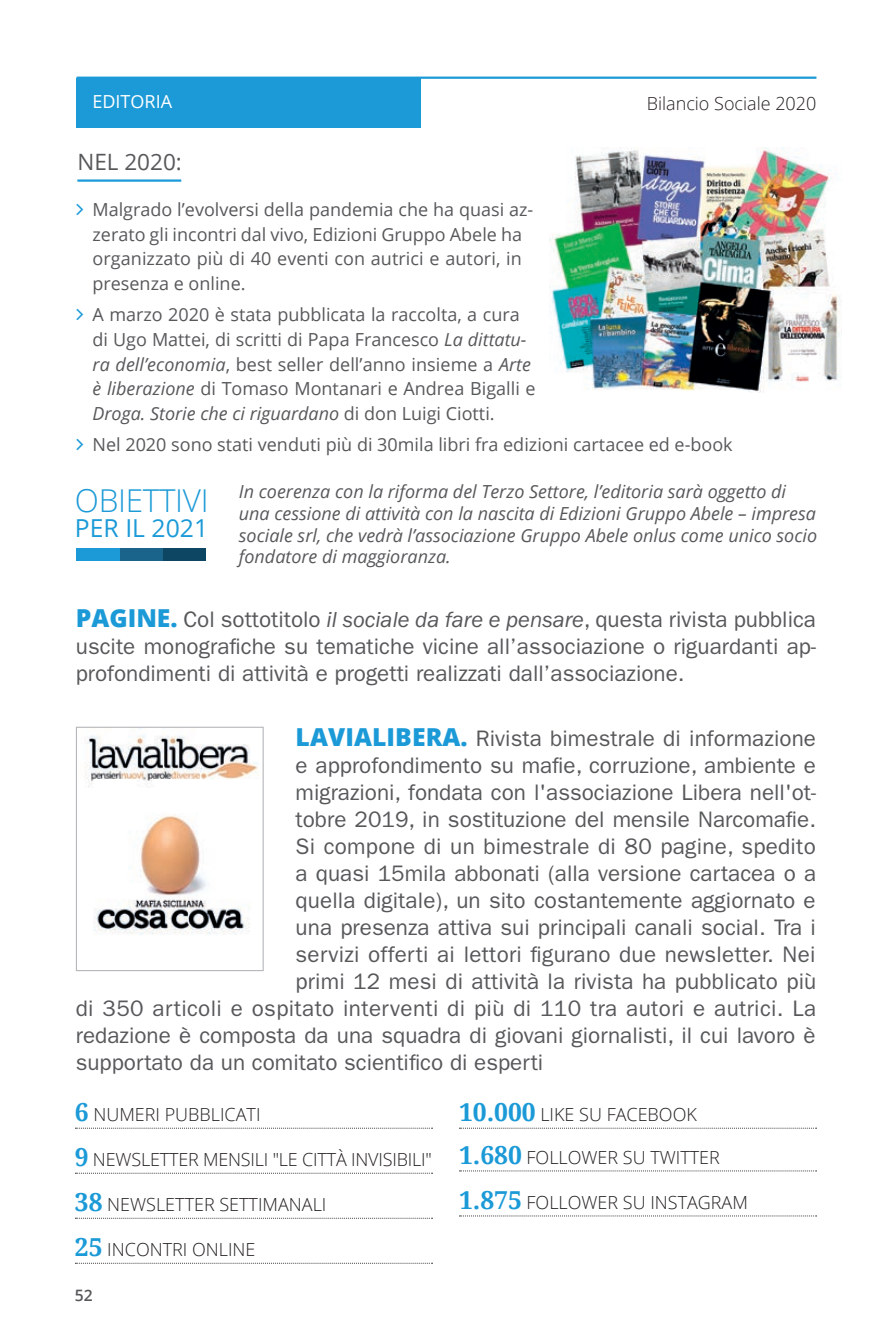
<style>
.page{position:relative;width:893px;height:1340px;background:#fff}
.page>*{position:absolute;margin:0;border:0;box-sizing:border-box;transform-origin:0 0}
.t1{font:300 31.5px "Open Sans";letter-spacing:-.01em;color:#1b9ad7}
.t2{font:24.75px "Open Sans";color:#1b9ad7}
.t3{font:22.5px/27px "ITC Franklin Gothic Std";color:#57585a;text-align:justify}
.t4{font:22.5px "Open Sans";color:#57585a}
.t5{font:18px/24.8px "Open Sans";color:#57585a}
.t6{font:italic 18px/21.6px "Open Sans";color:#57585a}
.NUMERI_S_P{font:300 18px "Open Sans";color:#231f20}
.t7{font:18px "Open Sans";color:#fff}
.t8{font:600 15.75px "Open Sans";color:#57585a}
.s1{font-style:italic}
.s2{font-family:"Open Sans";font-weight:800;font-size:24.75px;color:#1b9ad7}
.s3{font-family:"Droid Serif";font-weight:700;font-size:24.75px;color:#1b9ad7}
</style>
<div class="page">
<img style="left:549px;top:148px;width:293px;height:245px">
<hr style="left:77px;top:77px;width:739px;height:2px;background:#1b9ad7">
<div style="left:77px;top:78px;width:344px;height:50px;background:#1b9ad7"></div>
<hr style="left:77px;top:179px;width:104px;height:3px;background:#1b9ad7">
<div style="left:77px;top:548px;width:43px;height:13px;background:#1b9ad7"></div>
<div style="left:120px;top:548px;width:43px;height:13px;background:#1a648b"></div>
<div style="left:163px;top:548px;width:43px;height:13px;background:#0c4663"></div>
<svg style="left:75px;top:1127px;width:358px;height:1px"></svg>
<svg style="left:75px;top:1172px;width:358px;height:1px"></svg>
<svg style="left:75px;top:1217px;width:358px;height:1px"></svg>
<svg style="left:75px;top:1262px;width:358px;height:1px"></svg>
<svg style="left:459px;top:1127px;width:358px;height:1px"></svg>
<svg style="left:459px;top:1170px;width:358px;height:1px"></svg>
<svg style="left:459px;top:1215px;width:358px;height:1px"></svg>
<img style="left:85px;top:728px;width:173px;height:207px">
<div style="left:76px;top:726px;width:188px;height:245px;border:1px solid #b6b7bb"></div>
<p class="t7" style="left:92px;top:89px;width:81px">EDITORIA</p>
<p class="NUMERI_S_P" style="left:647px;top:91px;width:171px">Bilancio Sociale 2020</p>
<p class="t4" style="left:77px;top:147px;width:106px">NEL 2020:</p>
<p class="t5" style="left:92px;top:196px;width:442px">Malgrado l’evolversi della pandemia che ha quasi az&shy;zerato gli incontri dal vivo, Edizioni Gruppo Abele ha organizzato più di 40 eventi con autrici e autori, in presenza e online.</p>
<p class="t5" style="left:92px;top:302px;width:445px">A marzo 2020 è stata pubblicata la raccolta, a cura di Ugo Mattei, di scritti di Papa Francesco <span class="s1">La dittatu&shy;ra dell’economia</span>, best seller dell’anno insieme a <span class="s1">Arte è liberazione</span> di Tomaso Montanari e Andrea Bigalli e <span class="s1">Droga. Storie che ci riguardano</span> di don Luigi Ciotti.</p>
<p class="t5" style="left:92px;top:432px;width:642px">Nel 2020 sono stati venduti più di 30mila libri fra edizioni cartacee ed e-book</p>
<p class="t1" style="left:75px;top:479px;width:135px">OBIETTIVI</p>
<p class="t2" style="left:75px;top:511px;width:135px">PER IL 2021</p>
<p class="t6" style="left:239px;top:480px;width:580px">In coerenza con la riforma del Terzo Settore, l’editoria sarà oggetto di una cessione di attività con la nascita di Edizioni Gruppo Abele – impresa sociale srl, che vedrà l’associazione Gruppo Abele onlus come unico socio fondatore di maggioranza.</p>
<p class="t3" style="left:76px;top:605px;width:742px"><span class="s2">PAGINE.</span> Col sottotitolo <span class="s1">il sociale da fare e pensare</span>, questa rivista pubblica uscite monografiche su tematiche vicine all’associazione o riguardanti ap&shy;profondimenti di attività e progetti realizzati dall’associazione.</p>
<p class="t3" style="left:296px;top:725px;width:522px"><span class="s2">LAVIALIBERA.</span> Rivista bimestrale di informazione</p>
<p class="t3" style="left:296px;top:752px;width:522px">e approfondimento su mafie, corruzione, ambiente e</p>
<p class="t3" style="left:296px;top:779px;width:522px">migrazioni, fondata con l'associazione Libera nell'ot-</p>
<p class="t3" style="left:296px;top:806px;width:522px">tobre 2019, in sostituzione del mensile Narcomafie.</p>
<p class="t3" style="left:296px;top:833px;width:522px">Si compone di un bimestrale di 80 pagine, spedito</p>
<p class="t3" style="left:296px;top:860px;width:522px">a quasi 15mila abbonati (alla versione cartacea o a</p>
<p class="t3" style="left:296px;top:887px;width:521px">quella digitale), un sito costantemente aggiornato e</p>
<p class="t3" style="left:296px;top:914px;width:522px">una presenza attiva sui principali canali social. Tra i</p>
<p class="t3" style="left:296px;top:941px;width:521px">servizi offerti ai lettori figurano due newsletter. Nei</p>
<p class="t3" style="left:296px;top:968px;width:522px">primi 12 mesi di attività la rivista ha pubblicato più</p>
<p class="t3" style="left:76px;top:995px;width:742px">di 350 articoli e ospitato interventi di più di 110 tra autori e autrici. La</p>
<p class="t3" style="left:76px;top:1022px;width:741px">redazione è composta da una squadra di giovani giornalisti, il cui lavoro è</p>
<p class="t3" style="left:76px;top:1049px;width:469px">supportato da un comitato scientifico di esperti</p>
<p class="NUMERI_S_P" style="left:75px;top:1102px;width:187px"><span class="s3">6</span> NUMERI PUBBLICATI</p>
<p class="NUMERI_S_P" style="left:75px;top:1147px;width:359px"><span class="s3">9</span> NEWSLETTER MENSILI "LE CITTÀ INVISIBILI"</p>
<p class="NUMERI_S_P" style="left:75px;top:1192px;width:253px"><span class="s3">38</span> NEWSLETTER SETTIMANALI</p>
<p class="NUMERI_S_P" style="left:75px;top:1237px;width:182px"><span class="s3">25</span> INCONTRI ONLINE</p>
<p class="t8" style="left:75px;top:1284px;width:19px">52</p>
<p class="NUMERI_S_P" style="left:459px;top:1102px;width:239px"><span class="s3">10.000</span> LIKE SU FACEBOOK</p>
<p class="NUMERI_S_P" style="left:459px;top:1145px;width:262px"><span class="s3">1.680</span> FOLLOWER SU TWITTER</p>
<p class="NUMERI_S_P" style="left:459px;top:1190px;width:290px"><span class="s3">1.875</span> FOLLOWER SU INSTAGRAM</p>
</div>
